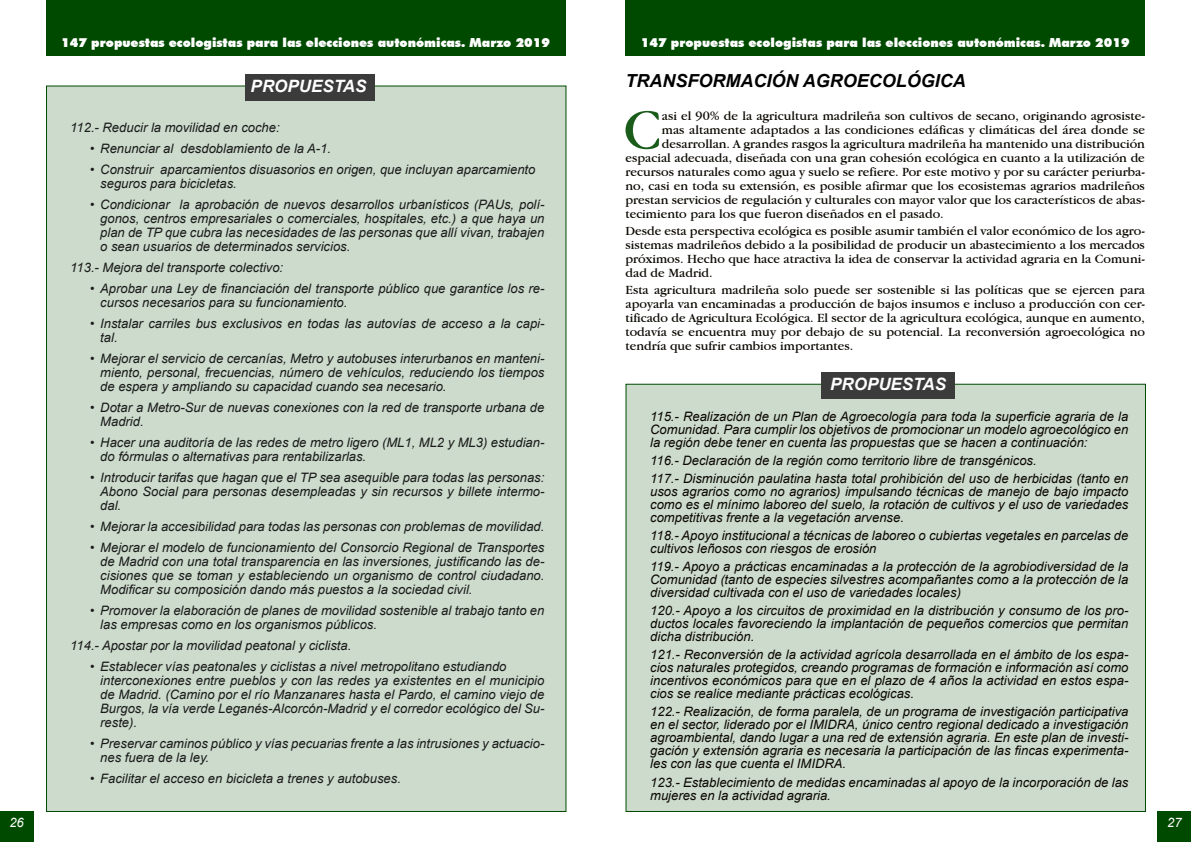
<style>
.page{position:relative;width:1191px;height:842px;background:#fff}
.page>*{position:absolute;margin:0;border:0;box-sizing:border-box;transform-origin:0 0}
.t1{font:57.5px "Garamond IT Cby BT";color:#1a5c1a}
.t2{font:italic 700 18px "Arial";color:#000}
.t3{font:italic 700 17px "Arial";color:#fff}
.t4{font:italic 13px/14px "Arial";color:#1a1a1a}
.t5{font:italic 13px/13px "Arial";color:#0b0700;text-align:justify}
.t6{font:13px/14px "Garamond IT Cby BT";color:#0b0700;text-align:justify}
.t7{font:italic 13px "Arial";color:#fff}
.t8{font:900 12.5px "Futura BT";color:#fff}
</style>
<div class="page">
<div style="left:46px;top:0;width:519px;height:55px;background:#004a00"></div>
<div style="left:0;top:812px;width:33px;height:30px;background:#004a00"></div>
<div style="left:1157px;top:812px;width:34px;height:30px;background:#004a00"></div>
<div style="left:625px;top:0;width:520px;height:55px;background:#004a00"></div>
<div style="left:46px;top:86px;width:520px;height:726px;background:#ccdbcc;border:1px solid #004a00"></div>
<div style="left:245px;top:74px;width:129px;height:27px;background:#3b3b3b"></div>
<div style="left:625px;top:384px;width:521px;height:428px;background:#ccdbcc;border:1px solid #004a00"></div>
<div style="left:821px;top:372px;width:133px;height:27px;background:#3b3b3b"></div>
<p class="t8" style="left:61px;top:35px;width:490px">147 propuestas ecologistas para las elecciones autonómicas. Marzo 2019</p>
<p class="t8" style="left:641px;top:35px;width:490px">147 propuestas ecologistas para las elecciones autonómicas. Marzo 2019</p>
<h3 class="t3" style="left:251px;top:75px;width:117px">PROPUESTAS</h3>
<p class="t4" style="left:70px;top:120px;width:211px">112.- Reducir la movilidad en coche:</p>
<p class="t4" style="left:90px;top:141px;width:242px">• Renunciar al desdoblamiento de la A-1.</p>
<p class="t4" style="left:100px;top:162px;width:436px;text-indent:-10px">• Construir aparcamientos disuasorios en origen, que incluyan aparcamiento seguros para bicicletas.</p>
<p class="t4" style="left:100px;top:197px;width:446px;text-align:justify;text-indent:-10px">• Condicionar la aprobación de nuevos desarrollos urbanísticos (PAUs, polí&shy;gonos, centros empresariales o comerciales, hospitales, etc.) a que haya un plan de TP que cubra las necesidades de las personas que allí vivan, trabajen o sean usuarios de determinados servicios.</p>
<p class="t4" style="left:70px;top:260px;width:214px">113.- Mejora del transporte colectivo:</p>
<p class="t4" style="left:100px;top:281px;width:446px;text-indent:-10px">• Aprobar una Ley de financiación del transporte público que garantice los re&shy;cursos necesarios para su funcionamiento.</p>
<p class="t4" style="left:100px;top:316px;width:446px;text-indent:-10px">• Instalar carriles bus exclusivos en todas las autovías de acceso a la capi&shy;tal.</p>
<p class="t4" style="left:100px;top:351px;width:446px;text-align:justify;text-indent:-10px">• Mejorar el servicio de cercanías, Metro y autobuses interurbanos en manteni&shy;miento, personal, frecuencias, número de vehículos, reduciendo los tiempos de espera y ampliando su capacidad cuando sea necesario.</p>
<p class="t4" style="left:100px;top:400px;width:445px;text-indent:-10px">• Dotar a Metro-Sur de nuevas conexiones con la red de transporte urbana de<br>Madrid.</p>
<p class="t4" style="left:100px;top:435px;width:446px;text-indent:-10px">• Hacer una auditoría de las redes de metro ligero (ML1, ML2 y ML3) estudian&shy;do fórmulas o alternativas para rentabilizarlas.</p>
<p class="t4" style="left:100px;top:470px;width:446px;text-align:justify;text-indent:-10px">• Introducir tarifas que hagan que el TP sea asequible para todas las personas:<br>Abono Social para personas desempleadas y sin recursos y billete intermo&shy;dal.</p>
<p class="t4" style="left:90px;top:519px;width:455px">• Mejorar la accesibilidad para todas las personas con problemas de movilidad.</p>
<p class="t4" style="left:100px;top:540px;width:446px;text-align:justify;text-indent:-10px">• Mejorar el modelo de funcionamiento del Consorcio Regional de Transportes de Madrid con una total transparencia en las inversiones, justificando las de&shy;cisiones que se toman y estableciendo un organismo de control ciudadano.<br>Modificar su composición dando más puestos a la sociedad civil.</p>
<p class="t4" style="left:100px;top:603px;width:445px;text-indent:-10px">• Promover la elaboración de planes de movilidad sostenible al trabajo tanto en las empresas como en los organismos públicos.</p>
<p class="t4" style="left:70px;top:638px;width:283px">114.- Apostar por la movilidad peatonal y ciclista.</p>
<p class="t4" style="left:100px;top:659px;width:446px;text-indent:-10px">• Establecer vías peatonales y ciclistas a nivel metropolitano estudiando interconexiones entre pueblos y con las redes ya existentes en el municipio de Madrid. (Camino por el río Manzanares hasta el Pardo, el camino viejo de Burgos, la vía verde Leganés-Alcorcón-Madrid y el corredor ecológico del Su&shy;reste).</p>
<p class="t4" style="left:100px;top:736px;width:446px;text-indent:-10px">• Preservar caminos público y vías pecuarias frente a las intrusiones y actuacio&shy;nes fuera de la ley.</p>
<p class="t4" style="left:90px;top:771px;width:312px">• Facilitar el acceso en bicicleta a trenes y autobuses.</p>
<h2 class="t2" style="left:625px;top:69px;width:342px">TRANSFORMACIÓN AGROECOLÓGICA</h2>
<h1 class="t1" style="left:623px;top:95px;width:40px">C</h1>
<p class="t6" style="left:662px;top:109px;width:484px">asi el 90% de la agricultura madrileña son cultivos de secano, originando agrosiste-</p>
<p class="t6" style="left:662px;top:123px;width:484px">mas altamente adaptados a las condiciones edáficas y climáticas del área donde se</p>
<p class="t6" style="left:662px;top:137px;width:484px">desarrollan. A grandes rasgos la agricultura madrileña ha mantenido una distribución</p>
<p class="t6" style="left:625px;top:151px;width:521px">espacial adecuada, diseñada con una gran cohesión ecológica en cuanto a la utilización de</p>
<p class="t6" style="left:625px;top:165px;width:521px">recursos naturales como agua y suelo se refiere. Por este motivo y por su carácter periurba-</p>
<p class="t6" style="left:625px;top:179px;width:521px">no, casi en toda su extensión, es posible afirmar que los ecosistemas agrarios madrileños</p>
<p class="t6" style="left:625px;top:193px;width:521px">prestan servicios de regulación y culturales con mayor valor que los característicos de abas-</p>
<p class="t6" style="left:625px;top:207px;width:320px">tecimiento para los que fueron diseñados en el pasado.</p>
<p class="t6" style="left:625px;top:224px;width:521px">Desde esta perspectiva ecológica es posible asumir también el valor económico de los agro&shy;sistemas madrileños debido a la posibilidad de producir un abastecimiento a los mercados próximos. Hecho que hace atractiva la idea de conservar la actividad agraria en la Comuni&shy;dad de Madrid.</p>
<p class="t6" style="left:625px;top:283px;width:521px">Esta agricultura madrileña solo puede ser sostenible si las políticas que se ejercen para apoyarla van encaminadas a producción de bajos insumos e incluso a producción con cer&shy;tificado de Agricultura Ecológica. El sector de la agricultura ecológica, aunque en aumento, todavía se encuentra muy por debajo de su potencial. La reconversión agroecológica no tendría que sufrir cambios importantes.</p>
<h3 class="t3" style="left:830px;top:373px;width:117px">PROPUESTAS</h3>
<p class="t5" style="left:650px;top:410px;width:479px">115.- Realización de un Plan de Agroecología para toda la superficie agraria de la Comunidad. Para cumplir los objetivos de promocionar un modelo agroecológico en la región debe tener en cuenta las propuestas que se hacen a continuación:</p>
<p class="t5" style="left:650px;top:452px;width:479px;line-height:18px">116.- Declaración de la región como territorio libre de transgénicos.<br>117.- Disminución paulatina hasta total prohibición del uso de herbicidas (tanto en</p>
<p class="t5" style="left:650px;top:485px;width:479px">usos agrarios como no agrarios) impulsando técnicas de manejo de bajo impacto como es el mínimo laboreo del suelo, la rotación de cultivos y el uso de variedades competitivas frente a la vegetación arvense.</p>
<p class="t5" style="left:650px;top:530px;width:479px">118.- Apoyo institucional a técnicas de laboreo o cubiertas vegetales en parcelas de cultivos leñosos con riesgos de erosión</p>
<p class="t5" style="left:650px;top:561px;width:479px">119.- Apoyo a prácticas encaminadas a la protección de la agrobiodiversidad de la Comunidad (tanto de especies silvestres acompañantes como a la protección de la diversidad cultivada con el uso de variedades locales)</p>
<p class="t5" style="left:650px;top:605px;width:479px">120.- Apoyo a los circuitos de proximidad en la distribución y consumo de los pro&shy;ductos locales favoreciendo la implantación de pequeños comercios que permitan dicha distribución.</p>
<p class="t5" style="left:650px;top:649px;width:480px">121.- Reconversión de la actividad agrícola desarrollada en el ámbito de los espa&shy;cios naturales protegidos, creando programas de formación e información así como incentivos económicos para que en el plazo de 4 años la actividad en estos espa&shy;cios se realice mediante prácticas ecológicas.</p>
<p class="t5" style="left:650px;top:706px;width:480px">122.- Realización, de forma paralela, de un programa de investigación participativa en el sector, liderado por el IMIDRA, único centro regional dedicado a investigación agroambiental, dando lugar a una red de extensión agraria. En este plan de investi&shy;gación y extensión agraria es necesaria la participación de las fincas experimenta&shy;les con las que cuenta el IMIDRA.</p>
<p class="t5" style="left:650px;top:776px;width:479px">123.- Establecimiento de medidas encaminadas al apoyo de la incorporación de las mujeres en la actividad agraria.</p>
<p class="t7" style="left:9px;top:814px;width:16px">26</p>
<p class="t7" style="left:1167px;top:814px;width:16px">27</p>
</div>
